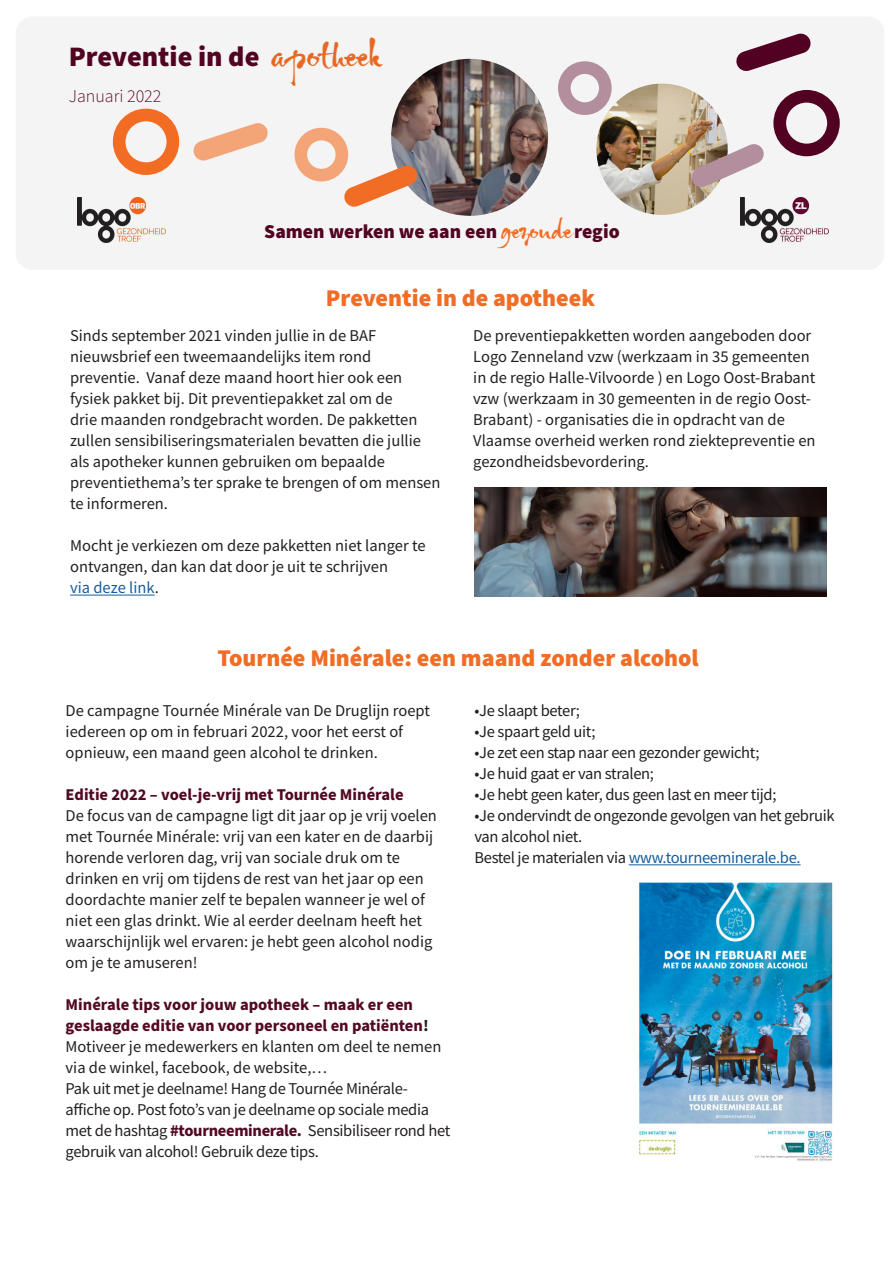
<style>
.page{position:relative;width:893px;height:1263px;background:#fff}
.page>*{position:absolute;margin:0;border:0;box-sizing:border-box;transform-origin:0 0}
.t1{font:900 28.2px "Source Sans Pro";color:#530322}
.t2{font:900 24px "Source Sans Pro";color:#f16c24}
.t3{font:900 19.65px "Source Sans Pro";color:#530322}
.t4{font:300 18px "Source Sans Pro";color:#530322}
.t5{font:16.5px/21px "Source Sans Pro";color:#231f20}
.t6{font:16.5px/21px "Source Sans Pro";letter-spacing:-.02em;color:#231f20}
.t7{font:700 16.5px/21px "Source Sans Pro";color:#520a24}
.t8{font:16.5px "Source Sans Pro";letter-spacing:-.02em;color:#175d9e}
.t9{font:700 16.5px "Source Sans Pro";color:#510923}
.s1{font-family:"Gizmo";font-weight:400;font-size:42.3px;color:#f16c24}
.s2{font-family:"Gizmo";font-weight:400;font-size:29.4px;color:#f16c24}
.s3{color:#175d9e}
.s4{color:#231f20}
.s5{font-weight:700;color:#520a24}
</style>
<div class="page">
<svg style="left:16px;top:16px;width:868px;height:254px;fill:#f4f4f4"></svg>
<svg style="left:343px;top:164px;width:75px;height:44px"></svg>
<div style="left:113px;top:109px;width:66px;height:66px;border:13px solid #f26c23;border-radius:50%"></div>
<div style="left:773px;top:90px;width:67px;height:66px;border:13px solid #530122;border-radius:50%"></div>
<svg style="left:735px;top:32px;width:77px;height:40px"></svg>
<div style="left:294px;top:128px;width:54px;height:53px;border:13px solid #f4a578;border-radius:50%"></div>
<svg style="left:192px;top:122px;width:77px;height:40px"></svg>
<div style="left:558px;top:61px;width:54px;height:54px;border:13px solid #b38f9d;border-radius:50%"></div>
<svg style="left:690px;top:143px;width:75px;height:45px"></svg>
<hr style="left:70px;top:595px;width:85px;height:1px;background:#175d9e">
<img style="left:474px;top:488px;width:353px;height:108px">
<hr style="left:629px;top:864px;width:172px;height:1px;background:#175d9e">
<img style="left:639px;top:882px;width:195px;height:279px">
<p class="t1" style="left:69px;top:37px;width:314px">Preventie in de <span class="s1">apotheek</span></p>
<p class="t4" style="left:69px;top:84px;width:94px">Januari 2022</p>
<p class="t3" style="left:264px;top:218px;width:357px">Samen werken we aan een <span class="s2">gezonde</span> regio</p>
<p class="t2" style="left:326px;top:281px;width:271px">Preventie in de apotheek</p>
<p class="t5" style="left:473px;top:325px;width:344px">De preventiepakketten worden aangeboden door Logo Zenneland vzw (werkzaam in 35 gemeenten in de regio Halle-Vilvoorde ) en Logo Oost-Brabant vzw (werkzaam in 30 gemeenten in de regio Oost-Brabant) - organisaties die in opdracht van de Vlaamse overheid werken rond ziektepreventie en gezondheidsbevordering.</p>
<p class="t5" style="left:70px;top:325px;width:372px">Sinds september 2021 vinden jullie in de BAF nieuwsbrief een tweemaandelijks item rond preventie. Vanaf deze maand hoort hier ook een fysiek pakket bij. Dit preventiepakket zal om de<br>drie maanden rondgebracht worden. De pakketten zullen sensibiliseringsmaterialen bevatten die jullie als apotheker kunnen gebruiken om bepaalde preventiethema’s ter sprake te brengen of om mensen te informeren.</p>
<p class="t5" style="left:70px;top:535px;width:357px">Mocht je verkiezen om deze pakketten niet langer te ontvangen, dan kan dat door je uit te schrijven<br><span class="s3">via deze link</span>.</p>
<p class="t2" style="left:217px;top:642px;width:483px">Tournée Minérale: een maand zonder alcohol</p>
<p class="t6" style="left:474px;top:700px;width:107px">•Je slaapt beter;</p>
<p class="t6" style="left:474px;top:721px;width:123px">•Je spaart geld uit;</p>
<p class="t6" style="left:474px;top:742px;width:287px">•Je zet een stap naar een gezonder gewicht;</p>
<p class="t6" style="left:474px;top:763px;width:181px">•Je huid gaat er van stralen;</p>
<p class="t6" style="left:474px;top:784px;width:304px">•Je hebt geen kater, dus geen last en meer tijd;</p>
<p class="t6" style="left:474px;top:805px;width:362px">•Je ondervindt de ongezonde gevolgen van het gebruik van alcohol niet.</p>
<p class="t8" style="left:474px;top:847px;width:328px"><span class="s4">Bestel je materialen via</span> www.tourneeminerale.be.</p>
<p class="t5" style="left:66px;top:700px;width:366px">De campagne Tournée Minérale van De Druglijn roept iedereen op om in februari 2022, voor het eerst of opnieuw, een maand geen alcohol te drinken.</p>
<p class="t9" style="left:66px;top:783px;width:339px">Editie 2022 – voel-je-vrij met Tournée Minérale</p>
<p class="t5" style="left:66px;top:805px;width:373px">De focus van de campagne ligt dit jaar op je vrij voelen met Tournée Minérale: vrij van een kater en de daarbij horende verloren dag, vrij van sociale druk om te drinken en vrij om tijdens de rest van het jaar op een doordachte manier zelf te bepalen wanneer je wel of niet een glas drinkt. Wie al eerder deelnam heeft het waarschijnlijk wel ervaren: je hebt geen alcohol nodig om je te amuseren!</p>
<p class="t7" style="left:66px;top:995px;width:365px">Minérale tips voor jouw apotheek – maak er een geslaagde editie van voor personeel en patiënten<span class="s4">!</span></p>
<p class="t5" style="left:66px;top:1036px;width:377px">Motiveer je medewerkers en klanten om deel te nemen via de winkel, facebook, de website,…</p>
<p class="t6" style="left:66px;top:1078px;width:386px">Pak uit met je deelname! Hang de Tournée Minérale&shy;affiche op. Post foto’s van je deelname op sociale media met de hashtag <span class="s5">#tourneeminerale.</span> Sensibiliseer rond het gebruik van alcohol! Gebruik deze tips.</p>
</div>
